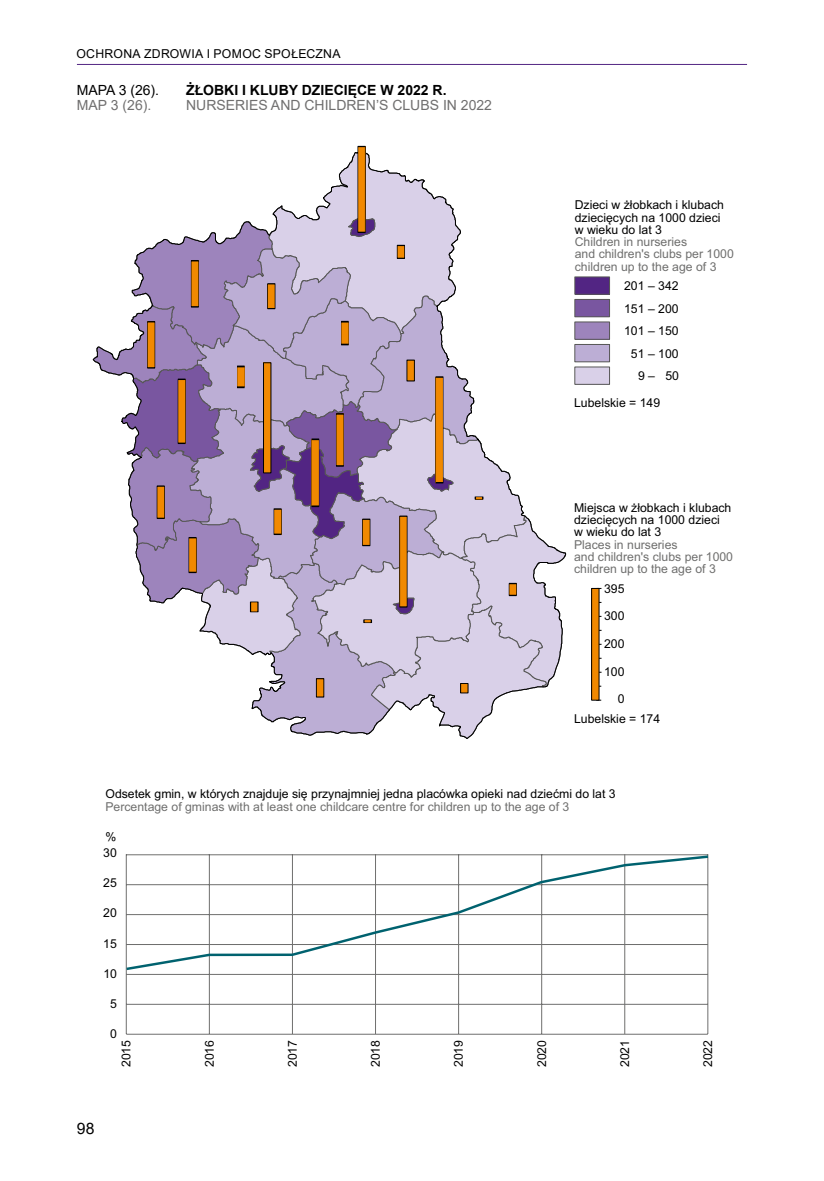
<style>
.page{position:relative;width:824px;height:1181px;background:#fff}
.page>*{position:absolute;margin:0;border:0;box-sizing:border-box;transform-origin:0 0}
.t1{font:15.75px "Arial";color:#000}
.t2{font:14px "Arial";color:#706f6f}
.t3{font:700 14px "Arial";color:#000}
.t4{font:14px "Arial";color:#000}
.t5{font:12.25px/12.2px "Arial";color:#000}
.t6{font:12.25px/12.2px "Arial";color:#6f6f6e}
.t7{font:12.25px "Arial";letter-spacing:.02em;color:#000}
</style>
<div class="page">
<hr style="left:77px;top:64px;width:670px;height:1px;background:#522583">
<div style="left:574px;top:277px;width:35px;height:17px;background:#522583"></div>
<div style="left:574px;top:277px;width:35px;height:17px;border:1px solid #575756"></div>
<div style="left:574px;top:299px;width:35px;height:18px;background:#7956a0"></div>
<div style="left:574px;top:299px;width:35px;height:18px;border:1px solid #575756"></div>
<div style="left:574px;top:322px;width:35px;height:17px;background:#9d84bc"></div>
<div style="left:574px;top:322px;width:35px;height:17px;border:1px solid #575756"></div>
<div style="left:574px;top:344px;width:35px;height:18px;background:#bcaed5"></div>
<div style="left:574px;top:344px;width:35px;height:18px;border:1px solid #575756"></div>
<div style="left:574px;top:367px;width:35px;height:17px;background:#d9d0e8"></div>
<div style="left:591px;top:588px;width:8px;height:112px;background:#f18900"></div>
<div style="left:591px;top:588px;width:8px;height:112px;border:1px solid #000"></div>
<div style="left:358px;top:146px;width:7px;height:86px;background:#f18900"></div>
<div style="left:357px;top:146px;width:8px;height:86px;border:1px solid #000"></div>
<svg style="left:92px;top:152px;width:474px;height:587px"></svg>
<hr style="left:126px;top:1004px;width:581px;height:1px;background:#6f6f6e">
<hr style="left:126px;top:974px;width:581px;height:1px;background:#6f6f6e">
<hr style="left:209px;top:854px;width:1px;height:180px;background:#6f6f6e">
<hr style="left:292px;top:854px;width:1px;height:180px;background:#6f6f6e">
<hr style="left:375px;top:854px;width:1px;height:180px;background:#6f6f6e">
<hr style="left:541px;top:854px;width:1px;height:180px;background:#6f6f6e">
<hr style="left:126px;top:854px;width:1px;height:180px;background:#6f6f6e">
<hr style="left:126px;top:1034px;width:581px;height:1px;background:#6f6f6e">
<hr style="left:707px;top:854px;width:1px;height:180px;background:#6f6f6e">
<hr style="left:458px;top:854px;width:1px;height:180px;background:#6f6f6e">
<hr style="left:624px;top:854px;width:1px;height:180px;background:#6f6f6e">
<svg style="left:125px;top:854px;width:584px;height:117px"></svg>
<p class="t7" style="left:76px;top:45px;width:266px">OCHRONA ZDROWIA I POMOC SPOŁECZNA</p>
<p class="t4" style="left:77px;top:80px;width:84px">MAPA 3 (26).</p>
<p class="t3" style="left:186px;top:80px;width:262px">ŻŁOBKI I KLUBY DZIECIĘCE W 2022 R.</p>
<p class="t2" style="left:77px;top:96px;width:76px">MAP 3 (26).</p>
<p class="t2" style="left:186px;top:96px;width:307px">NURSERIES AND CHILDREN’S CLUBS IN 2022</p>
<p class="t5" style="left:574px;top:200px;width:151px">Dzieci w żłobkach i klubach dziecięcych na 1000 dzieci w wieku do lat 3</p>
<p class="t6" style="left:574px;top:237px;width:160px">Children in nurseries<br>and children's clubs per 1000 children up to the age of 3</p>
<p class="t5" style="left:624px;top:281px;width:56px">201 – 342</p>
<p class="t5" style="left:624px;top:325px;width:56px">101 – 150</p>
<p class="t5" style="left:624px;top:304px;width:56px">151 – 200</p>
<p class="t5" style="left:631px;top:343px;width:49px;line-height:22.6px;text-align:center">51 – 100<br>9– 50</p>
<p class="t5" style="left:574px;top:397px;width:88px">Lubelskie = 149</p>
<p class="t5" style="left:574px;top:502px;width:159px">Miejsca w żłobkach i klubach dziecięcych na 1000 dzieci w wieku do lat 3</p>
<p class="t6" style="left:574px;top:539px;width:160px">Places in nurseries<br>and children's clubs per 1000 children up to the age of 3</p>
<p class="t5" style="left:604px;top:583px;width:22px">395</p>
<p class="t5" style="left:604px;top:611px;width:22px">300</p>
<p class="t5" style="left:604px;top:639px;width:22px">200</p>
<p class="t5" style="left:604px;top:666px;width:22px">100</p>
<p class="t5" style="left:617px;top:694px;width:8px">0</p>
<p class="t5" style="left:574px;top:714px;width:88px">Lubelskie = 174</p>
<p class="t5" style="left:105px;top:788px;width:511px">Odsetek gmin, w których znajduje się przynajmniej jedna placówka opieki nad dziećmi do lat 3</p>
<p class="t6" style="left:105px;top:802px;width:465px">Percentage of gminas with at least one childcare centre for children up to the age of 3</p>
<p class="t5" style="left:106px;top:832px;width:12px">%</p>
<p class="t5" style="left:103px;top:848px;width:15px">30</p>
<p class="t5" style="left:103px;top:878px;width:15px">25</p>
<p class="t5" style="left:103px;top:908px;width:15px">20</p>
<p class="t5" style="left:103px;top:938px;width:15px">15</p>
<p class="t5" style="left:103px;top:968px;width:15px">10</p>
<p class="t5" style="left:110px;top:998px;width:8px">5</p>
<p class="t5" style="left:110px;top:1029px;width:8px">0</p>
<p class="t5" style="left:121px;top:1067px;width:29px;rotate:-90deg">2015</p>
<p class="t5" style="left:204px;top:1067px;width:29px;rotate:-90deg">2016</p>
<p class="t5" style="left:287px;top:1067px;width:29px;rotate:-90deg">2017</p>
<p class="t5" style="left:370px;top:1067px;width:29px;rotate:-90deg">2018</p>
<p class="t5" style="left:453px;top:1067px;width:29px;rotate:-90deg">2019</p>
<p class="t5" style="left:702px;top:1067px;width:29px;rotate:-90deg">2022</p>
<p class="t5" style="left:536px;top:1067px;width:29px;rotate:-90deg">2020</p>
<p class="t5" style="left:619px;top:1067px;width:29px;rotate:-90deg">2021</p>
<p class="t1" style="left:77px;top:1118px;width:19px">98</p>
</div>
